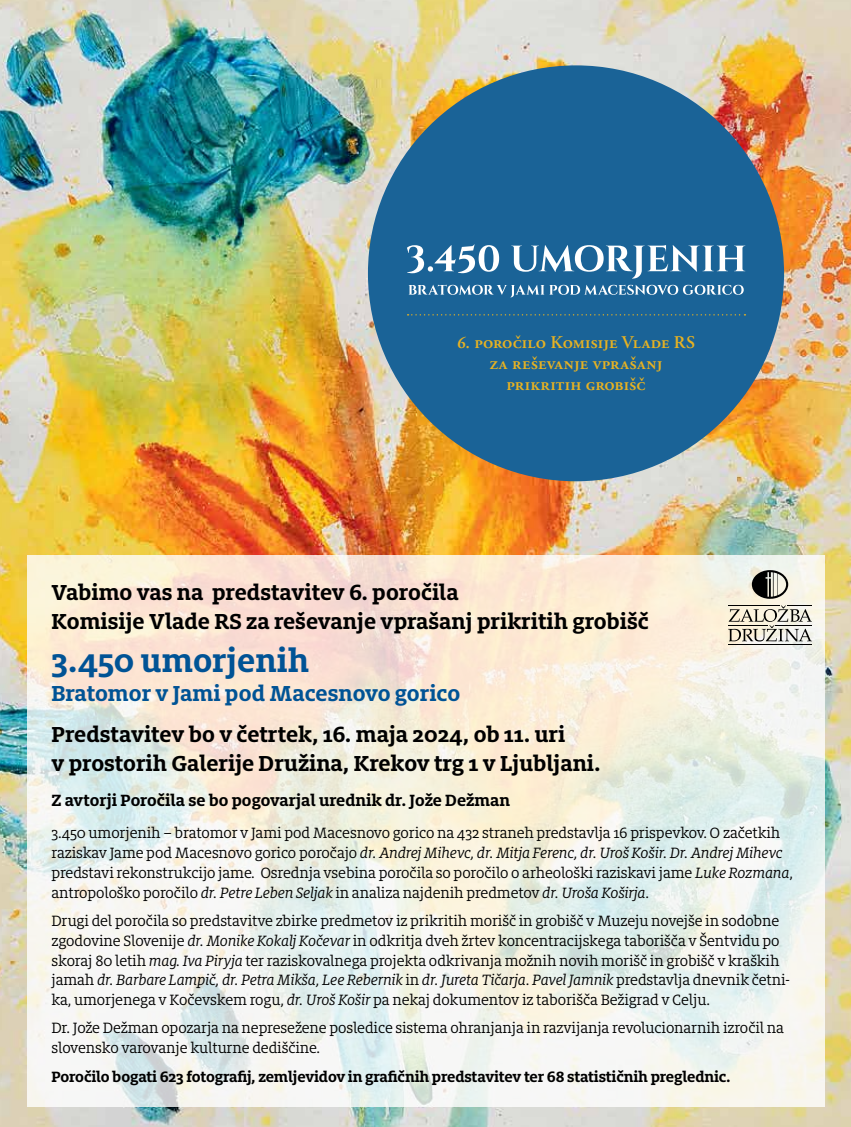
<style>
.page{position:relative;width:851px;height:1127px;background:#fff}
.page>*{position:absolute;margin:0;border:0;box-sizing:border-box;transform-origin:0 0}
.t1{font:700 36px "FF Milo Slab";color:#005395}
.t2{font:700 24px/28.8px "FF Milo Slab";color:#000}
.t3{font:700 24px "FF Milo Slab";color:#005395}
.t4{font:700 18px "FF Milo Slab";color:#000}
.t5{font:600 17.85px/21.5px "Adobe Garamond Pro";letter-spacing:.005em;color:#e7b222;text-align:center}
.t6{font:16.5px/19.8px "FF Milo Slab";letter-spacing:-.01em;color:#000}
.t7{font:700 16.5px "FF Milo Slab";letter-spacing:-.01em;color:#000}
.s1{font-style:italic}
</style>
<div class="page">
<img style="left:0;top:0;width:850px;height:1127px">
<div style="left:368px;top:65px;width:416px;height:416px;background:#1a6397;border-radius:50%"></div>
<svg style="left:407px;top:314px;width:338px;height:1px"></svg>
<svg style="left:408px;top:285px;width:335px;height:12px"></svg>
<svg style="left:407px;top:244px;width:338px;height:35px"></svg>
<svg style="left:27px;top:555px;width:797px;height:552px"></svg>
<svg style="left:728px;top:605px;width:83px;height:36px;background:#bdb9ad"></svg>
<hr style="left:728px;top:645px;width:83px;height:1px;background:#000">
<hr style="left:775px;top:625px;width:36px;height:1px;background:#000">
<svg style="left:751px;top:570px;width:37px;height:29px"></svg>
<p class="t5" style="left:457px;top:331px;width:239px">6. poročilo Komisije Vlade RS za reševanje vprašanj prikritih grobišč</p>
<h2 class="t2" style="left:51px;top:577px;width:598px">Vabimo vas na predstavitev 6. poročila<br>Komisije Vlade RS za reševanje vprašanj prikritih grobišč</h2>
<h1 class="t1" style="left:51px;top:637px;width:259px">3.450 umorjenih</h1>
<h2 class="t3" style="left:51px;top:678px;width:410px">Bratomor v Jami pod Macesnovo gorico</h2>
<h2 class="t2" style="left:51px;top:719px;width:550px">Predstavitev bo v četrtek, 16. maja 2024, ob 11. uri<br>v prostorih Galerije Družina, Krekov trg 1 v Ljubljani.</h2>
<p class="t4" style="left:51px;top:788px;width:460px">Z avtorji Poročila se bo pogovarjal urednik dr. Jože Dežman</p>
<p class="t6" style="left:51px;top:823px;width:742px">3.450 umorjenih – bratomor v Jami pod Macesnovo gorico na 432 straneh predstavlja 16 prispevkov. O začetkih raziskav Jame pod Macesnovo gorico poročajo <span class="s1">dr. Andrej Mihevc, dr. Mitja Ferenc, dr. Uroš Košir. Dr. Andrej Mihevc </span>predstavi rekonstrukcijo jame. Osrednja vsebina poročila so poročilo o arheološki raziskavi jame <span class="s1">Luke Rozmana</span>, antropološko poročilo <span class="s1">dr. Petre Leben Seljak</span> in analiza najdenih predmetov <span class="s1">dr. Uroša Koširja</span>.</p>
<p class="t6" style="left:51px;top:910px;width:740px">Drugi del poročila so predstavitve zbirke predmetov iz prikritih morišč in grobišč v Muzeju novejše in sodobne zgodovine Slovenije <span class="s1">dr. Monike Kokalj Kočevar</span> in odkritja dveh žrtev koncentracijskega taborišča v Šentvidu po skoraj 80 letih <span class="s1">mag. Iva Piryja</span> ter raziskovalnega projekta odkrivanja možnih novih morišč in grobišč v kraških jamah <span class="s1">dr. Barbare Lampič, dr. Petra Mikša, Lee Rebernik</span> in <span class="s1">dr. Jureta Tičarja</span>. <span class="s1">Pavel Jamnik</span> predstavlja dnevnik četni&shy;ka, umorjenega v Kočevskem rogu, <span class="s1">dr. Uroš Košir</span> pa nekaj dokumentov iz taborišča Bežigrad v Celju.</p>
<p class="t6" style="left:51px;top:1018px;width:734px">Dr. Jože Dežman opozarja na nepresežene posledice sistema ohranjanja in razvijanja revolucionarnih izročil na slovensko varovanje kulturne dediščine.</p>
<p class="t7" style="left:51px;top:1065px;width:680px">Poročilo bogati 623 fotografij, zemljevidov in grafičnih predstavitev ter 68 statističnih preglednic.</p>
</div>
